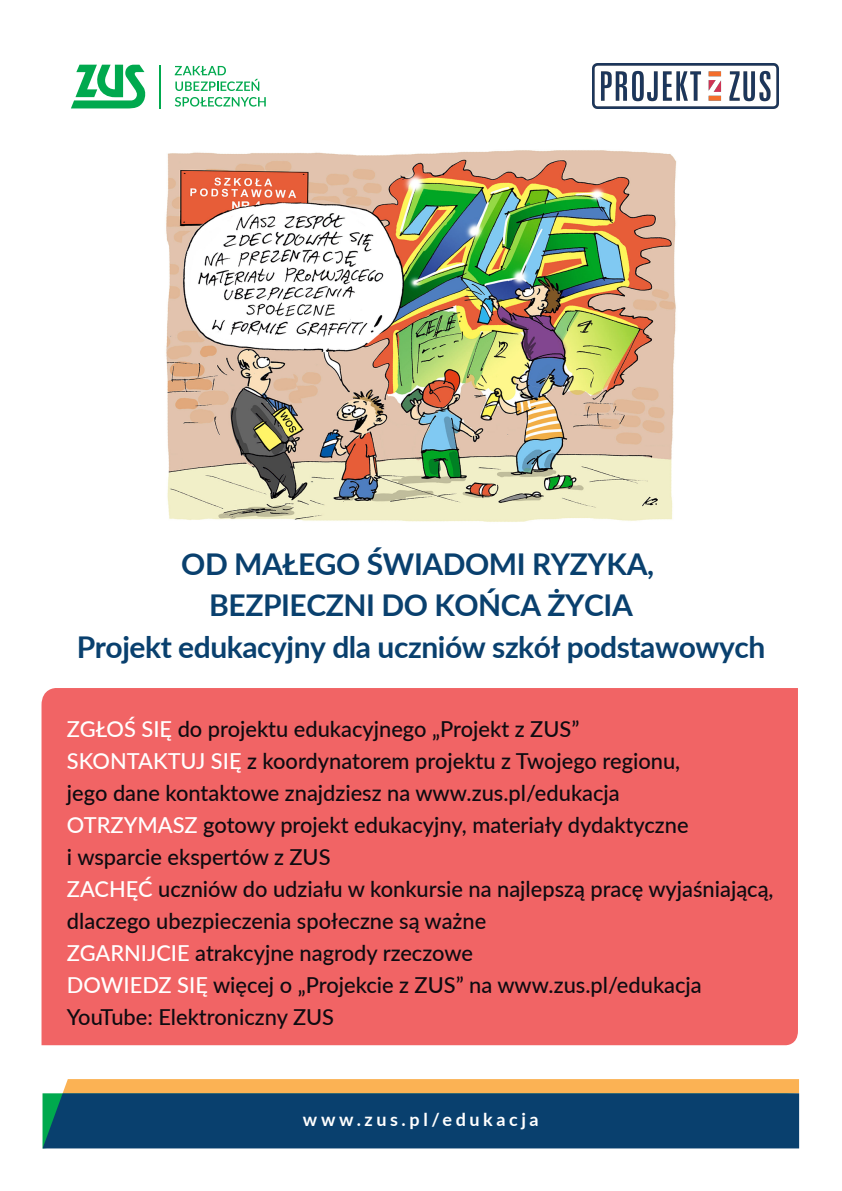
<style>
.page{position:relative;width:842px;height:1191px;background:#fff}
.page>*{position:absolute;margin:0;border:0;box-sizing:border-box;transform-origin:0 0}
.t1{font:700 30px/41.4px "Lato";letter-spacing:-.015em;color:#09406e;text-align:center}
.t2{font:500 22px/32px "Lato";color:#0e0b10}
.t3{font:700 18px "Lato";letter-spacing:.2em;color:#fff}
.s1{color:#fff}
</style>
<div class="page">
<div style="left:42px;top:688px;width:756px;height:357px;background:#f16465"></div>
<svg style="left:63px;top:1079px;width:736px;height:14px;background:#fbb255"></svg>
<div style="left:43px;top:1093px;width:756px;height:55px;background:#09406e"></div>
<svg style="left:175px;top:66px;width:84px;height:25px"></svg>
<svg style="left:175px;top:97px;width:91px;height:10px"></svg>
<svg style="left:71px;top:65px;width:75px;height:43px"></svg>
<hr style="left:160px;top:65px;width:1px;height:43px;background:#00a94e">
<img style="left:593px;top:63px;width:186px;height:45px">
<img style="left:166px;top:150px;width:511px;height:372px">
<h1 class="t1" style="left:77px;top:542px;width:690px">OD MAŁEGO ŚWIADOMI RYZYKA,<br>BEZPIECZNI DO KOŃCA ŻYCIA<br>Projekt edukacyjny dla uczniów szkół podstawowych</h1>
<p class="t2" style="left:67px;top:711px;width:708px"><span class="s1">ZGŁOŚ SIĘ</span> do projektu edukacyjnego „Projekt z ZUS”<br><span class="s1">SKONTAKTUJ SIĘ</span> z koordynatorem projektu z Twojego regionu,<br>jego dane kontaktowe znajdziesz na www.zus.pl/edukacja<br><span class="s1">OTRZYMASZ</span> gotowy projekt edukacyjny, materiały dydaktyczne<br>i wsparcie ekspertów z ZUS<br><span class="s1">ZACHĘĆ</span> uczniów do udziału w konkursie na najlepszą pracę wyjaśniającą, dlaczego ubezpieczenia społeczne są ważne<br><span class="s1">ZGARNIJCIE</span> atrakcyjne nagrody rzeczowe<br><span class="s1">DOWIEDZ SIĘ</span> więcej o „Projekcie z ZUS” na www.zus.pl/edukacja YouTube: Elektroniczny ZUS</p>
<p class="t3" style="left:303px;top:1106px;width:237px">www.zus.pl/edukacja</p>
</div>
